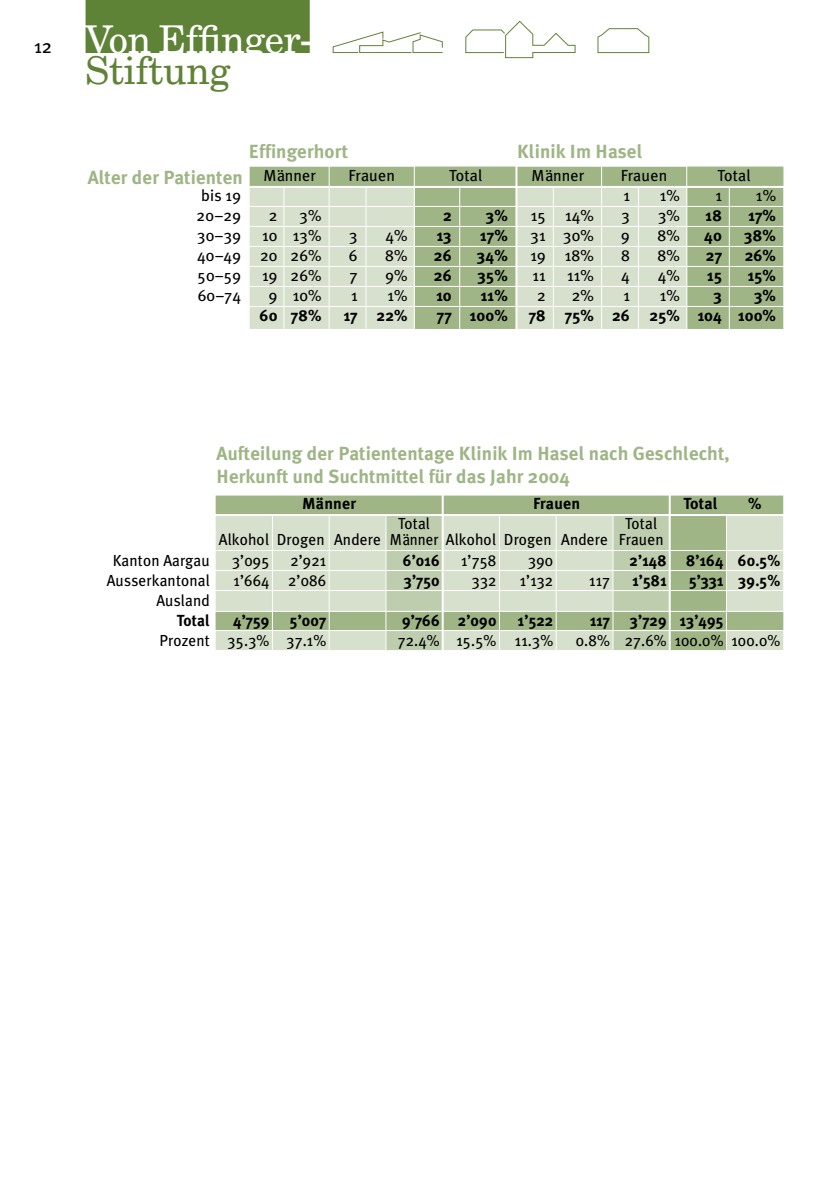
<style>
.page{position:relative;width:840px;height:1191px;background:#fff}
.page>*{position:absolute;margin:0;border:0;box-sizing:border-box;transform-origin:0 0}
.t1{font:38.4px/30.8px "New Century Schlbk";letter-spacing:-.005em;color:#fff}
.t2{font:700 19px/23.2px "Meta Plus";letter-spacing:.005em;color:#9fb586}
.t3{font:16px/16px "Meta Plus";letter-spacing:.01em;color:#000;scale:.96 1}
.t4{font:16px "Meta Plus";letter-spacing:.01em;color:#000}
.t5{font:700 16px "Meta Plus";letter-spacing:.01em;color:#000}
.t6{font:700 16px "Meta Plus";letter-spacing:.01em;color:#000;scale:.96 1}
.s1{font-family:"Meta Plus";font-size:19px;color:#000}
.s2{color:#5f8336}
</style>
<div class="page">
<div style="left:85px;top:0;width:224px;height:53px;background:#5f8336"></div>
<svg style="left:332px;top:31px;width:111px;height:22px"></svg>
<svg style="left:465px;top:21px;width:110px;height:37px"></svg>
<svg style="left:597px;top:28px;width:52px;height:25px"></svg>
<svg style="left:249px;top:167px;width:533px;height:162px;background:#becdae"></svg>
<hr style="left:114px;top:186px;width:684px;height:2px;background:#fff">
<hr style="left:114px;top:206px;width:684px;height:1px;background:#fff">
<hr style="left:114px;top:226px;width:684px;height:1px;background:#fff">
<hr style="left:114px;top:246px;width:684px;height:1px;background:#fff">
<hr style="left:114px;top:266px;width:684px;height:1px;background:#fff">
<hr style="left:114px;top:286px;width:684px;height:1px;background:#fff">
<hr style="left:114px;top:306px;width:684px;height:1px;background:#fff">
<hr style="left:328px;top:161px;width:1px;height:181px;background:#fff">
<hr style="left:413px;top:155px;width:1px;height:185px;background:#fff">
<hr style="left:515px;top:155px;width:2px;height:185px;background:#fff">
<hr style="left:600px;top:155px;width:1px;height:185px;background:#fff">
<hr style="left:685px;top:154px;width:1px;height:185px;background:#fff">
<hr style="left:365px;top:187px;width:1px;height:158px;background:#fff">
<hr style="left:283px;top:187px;width:1px;height:153px;background:#fff">
<hr style="left:459px;top:187px;width:1px;height:158px;background:#fff">
<hr style="left:552px;top:187px;width:1px;height:158px;background:#fff">
<hr style="left:637px;top:187px;width:1px;height:158px;background:#fff">
<hr style="left:728px;top:187px;width:1px;height:158px;background:#fff">
<svg style="left:215px;top:495px;width:567px;height:155px;background:#c1cfb2"></svg>
<hr style="left:102px;top:514px;width:703px;height:2px;background:#fff">
<hr style="left:102px;top:550px;width:703px;height:1px;background:#fff">
<hr style="left:102px;top:570px;width:703px;height:1px;background:#fff">
<hr style="left:102px;top:590px;width:703px;height:1px;background:#fff">
<hr style="left:102px;top:630px;width:703px;height:1px;background:#fff">
<hr style="left:555px;top:515px;width:1px;height:140px;background:#fff">
<hr style="left:272px;top:515px;width:1px;height:141px;background:#fff">
<hr style="left:328px;top:515px;width:1px;height:144px;background:#fff">
<hr style="left:385px;top:515px;width:1px;height:144px;background:#fff">
<hr style="left:498px;top:515px;width:1px;height:146px;background:#fff">
<hr style="left:725px;top:515px;width:1px;height:146px;background:#fff">
<hr style="left:668px;top:489px;width:2px;height:171px;background:#fff">
<hr style="left:441px;top:490px;width:2px;height:165px;background:#fff">
<hr style="left:612px;top:515px;width:1px;height:140px;background:#fff">
<hr style="left:212px;top:611px;width:588px;height:1px;background:#fff">
<h1 class="t1" style="left:85px;top:23px;width:229px;text-indent:-51px"><span class="s1">12</span> Von Effinger-<br><span class="s2">Stiftung</span></h1>
<p class="t2" style="left:88px;top:165px;width:156px">Alter der Patienten</p>
<p class="t2" style="left:516px;top:140px;width:127px">Klinik Im Hasel</p>
<p class="t2" style="left:248px;top:140px;width:101px">Effingerhort</p>
<p class="t4" style="left:263px;top:166px;width:54px">Männer</p>
<p class="t4" style="left:348px;top:166px;width:48px">Frauen</p>
<p class="t4" style="left:449px;top:166px;width:35px">Total</p>
<p class="t4" style="left:531px;top:166px;width:54px">Männer</p>
<p class="t4" style="left:620px;top:166px;width:48px">Frauen</p>
<p class="t4" style="left:717px;top:166px;width:35px">Total</p>
<p class="t4" style="left:201px;top:186px;width:41px">bis 19</p>
<p class="t4" style="left:623px;top:186px;width:8px">1</p>
<p class="t4" style="left:659px;top:186px;width:22px">1%</p>
<p class="t4" style="left:715px;top:186px;width:8px">1</p>
<p class="t4" style="left:755px;top:186px;width:22px">1%</p>
<p class="t4" style="left:196px;top:206px;width:46px">20–29</p>
<p class="t4" style="left:269px;top:206px;width:10px">2</p>
<p class="t4" style="left:299px;top:206px;width:23px">3%</p>
<p class="t5" style="left:443px;top:207px;width:10px">2</p>
<p class="t5" style="left:485px;top:207px;width:23px">3%</p>
<p class="t4" style="left:530px;top:206px;width:65px">15 14%</p>
<p class="t4" style="left:621px;top:206px;width:10px">3</p>
<p class="t4" style="left:657px;top:206px;width:23px">3%</p>
<p class="t5" style="left:705px;top:207px;width:18px">18</p>
<p class="t5" style="left:748px;top:207px;width:29px">17%</p>
<p class="t4" style="left:197px;top:226px;width:45px">30–39</p>
<p class="t4" style="left:262px;top:226px;width:61px">10 13%</p>
<p class="t4" style="left:349px;top:226px;width:10px">3</p>
<p class="t4" style="left:385px;top:226px;width:24px">4%</p>
<p class="t5" style="left:436px;top:227px;width:16px">13</p>
<p class="t5" style="left:480px;top:227px;width:29px">17%</p>
<p class="t4" style="left:530px;top:226px;width:65px">31 30%</p>
<p class="t4" style="left:621px;top:226px;width:10px">9</p>
<p class="t4" style="left:657px;top:226px;width:24px">8%</p>
<p class="t5" style="left:704px;top:227px;width:19px">40</p>
<p class="t5" style="left:744px;top:227px;width:33px">38%</p>
<p class="t4" style="left:197px;top:246px;width:126px">40–49 20 26%</p>
<p class="t4" style="left:349px;top:246px;width:10px">6</p>
<p class="t4" style="left:385px;top:246px;width:24px">8%</p>
<p class="t5" style="left:433px;top:247px;width:19px">26</p>
<p class="t5" style="left:477px;top:247px;width:32px">34%</p>
<p class="t4" style="left:530px;top:246px;width:65px">19 18%</p>
<p class="t4" style="left:620px;top:246px;width:10px">8</p>
<p class="t4" style="left:657px;top:246px;width:24px">8%</p>
<p class="t5" style="left:705px;top:247px;width:18px">27</p>
<p class="t5" style="left:744px;top:247px;width:33px">26%</p>
<p class="t4" style="left:197px;top:266px;width:45px">50–59</p>
<p class="t4" style="left:262px;top:266px;width:61px">19 26%</p>
<p class="t4" style="left:349px;top:266px;width:10px">7</p>
<p class="t4" style="left:385px;top:266px;width:24px">9%</p>
<p class="t5" style="left:433px;top:267px;width:19px">26</p>
<p class="t5" style="left:477px;top:267px;width:31px">35%</p>
<p class="t4" style="left:532px;top:266px;width:15px">11</p>
<p class="t4" style="left:566px;top:266px;width:28px">11%</p>
<p class="t4" style="left:621px;top:266px;width:10px">4</p>
<p class="t4" style="left:657px;top:266px;width:24px">4%</p>
<p class="t5" style="left:706px;top:267px;width:16px">15</p>
<p class="t5" style="left:747px;top:267px;width:30px">15%</p>
<p class="t4" style="left:198px;top:286px;width:45px">60–74</p>
<p class="t4" style="left:269px;top:286px;width:54px">9 10%</p>
<p class="t4" style="left:351px;top:286px;width:8px">1</p>
<p class="t4" style="left:387px;top:286px;width:22px">1%</p>
<p class="t5" style="left:436px;top:287px;width:17px">10</p>
<p class="t5" style="left:480px;top:287px;width:29px">11%</p>
<p class="t4" style="left:537px;top:286px;width:10px">2</p>
<p class="t4" style="left:571px;top:286px;width:24px">2%</p>
<p class="t4" style="left:623px;top:286px;width:8px">1</p>
<p class="t4" style="left:659px;top:286px;width:22px">1%</p>
<p class="t5" style="left:713px;top:287px;width:10px">3</p>
<p class="t5" style="left:753px;top:287px;width:23px">3%</p>
<p class="t5" style="left:259px;top:307px;width:63px">60 78%</p>
<p class="t5" style="left:343px;top:307px;width:65px">17 22%</p>
<p class="t5" style="left:436px;top:307px;width:72px">77 100%</p>
<p class="t5" style="left:528px;top:307px;width:249px">78 75% 26 25% 104 100%</p>
<p class="t2" style="left:216px;top:441px;width:514px">Aufteilung der Patiententage Klinik Im Hasel nach Geschlecht,<br>Herkunft und Suchtmittel für das Jahr 2004</p>
<p class="t5" style="left:302px;top:494px;width:55px">Männer</p>
<p class="t5" style="left:533px;top:494px;width:48px">Frauen</p>
<p class="t5" style="left:683px;top:494px;width:36px">Total</p>
<p class="t5" style="left:747px;top:494px;width:15px">%</p>
<p class="t3" style="left:398px;top:516px;width:35px">Total</p>
<p class="t3" style="left:219px;top:516px;width:464px;text-indent:406px">Total<br>Alkohol Drogen Andere Männer Alkohol Drogen Andere Frauen</p>
<p class="t3" style="left:113px;top:552px;width:103px">Kanton Aargau</p>
<p class="t3" style="left:232px;top:552px;width:40px">3’095</p>
<p class="t3" style="left:290px;top:552px;width:39px">2’921</p>
<p class="t6" style="left:402px;top:550px;width:40px">6’016</p>
<p class="t3" style="left:461px;top:552px;width:38px">1’758</p>
<p class="t3" style="left:528px;top:552px;width:28px">390</p>
<p class="t6" style="left:629px;top:550px;width:158px">2’148 8’164 60.5%</p>
<p class="t3" style="left:107px;top:572px;width:109px">Ausserkantonal</p>
<p class="t3" style="left:233px;top:572px;width:98px">1’664 2’086</p>
<p class="t6" style="left:404px;top:570px;width:39px">3’750</p>
<p class="t3" style="left:471px;top:572px;width:27px">332</p>
<p class="t3" style="left:519px;top:572px;width:36px">1’132</p>
<p class="t3" style="left:589px;top:572px;width:23px">117</p>
<p class="t6" style="left:632px;top:570px;width:37px">1’581</p>
<p class="t6" style="left:688px;top:570px;width:96px">5’331 39.5%</p>
<p class="t3" style="left:156px;top:592px;width:57px">Ausland</p>
<p class="t6" style="left:177px;top:610px;width:36px">Total</p>
<p class="t6" style="left:233px;top:610px;width:39px">4’759</p>
<p class="t6" style="left:290px;top:610px;width:39px">5’007</p>
<p class="t6" style="left:402px;top:610px;width:100px">9’766 2’090</p>
<p class="t6" style="left:517px;top:610px;width:38px">1’522</p>
<p class="t6" style="left:589px;top:610px;width:22px">117</p>
<p class="t6" style="left:629px;top:610px;width:99px">3’729 13’495</p>
<p class="t3" style="left:159px;top:632px;width:175px">Prozent 35.3% 37.1%</p>
<p class="t3" style="left:397px;top:632px;width:163px">72.4% 15.5% 11.3%</p>
<p class="t3" style="left:575px;top:632px;width:214px">0.8% 27.6% 100.0% 100.0%</p>
</div>
